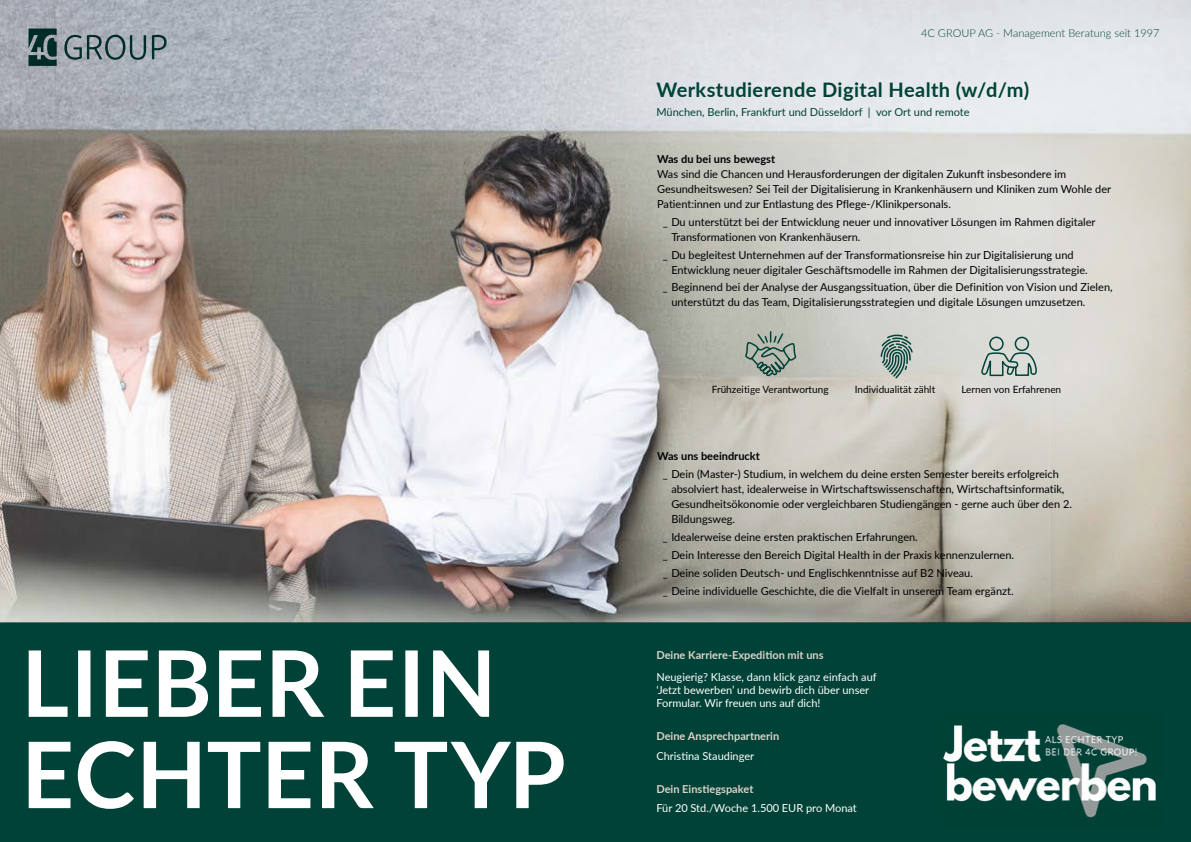
<style>
.page{position:relative;width:1191px;height:842px;background:#fff}
.page>*{position:absolute;margin:0;border:0;box-sizing:border-box;transform-origin:0 0}
.t1{font:700 20px "Lato";letter-spacing:.02em;color:#004237}
.t2{font:11px/15px "Lato";color:#000}
.t3{font:11px/13px "Lato";color:#fff}
.t4{font:700 11px "Lato";color:#dbd2c6}
.t5{font:11px "Lato";color:#004237}
.t6{font:300 11px "Lato";color:#004237}
.t7{font:700 11px "Lato";color:#000}
.t8{font:10px "Lato";color:#000}
</style>
<div class="page">
<img style="left:0;top:0;width:1191px;height:622px">
<svg style="left:0;top:622px;width:1191px;height:220px;background:#1d584e"></svg>
<svg style="left:64px;top:35px;width:82px;height:25px;background:#79898e"></svg>
<svg style="left:152px;top:35px;width:15px;height:24px"></svg>
<svg style="left:29px;top:29px;width:28px;height:37px"></svg>
<svg style="left:744px;top:330px;width:53px;height:75px;background:#a9b0a6"></svg>
<svg style="left:879px;top:280px;width:35px;height:99px;background:#b5bfb9"></svg>
<svg style="left:981px;top:0;width:56px;height:416px;background:#dbdddb"></svg>
<img style="left:939px;top:711px;width:223px;height:117px">
<p class="t6" style="left:921px;top:26px;width:240px">4C GROUP AG - Management Beratung seit 1997</p>
<h1 class="t1" style="left:656px;top:75px;width:374px">Werkstudierende Digital Health (w/d/m)</h1>
<p class="t5" style="left:656px;top:104px;width:315px">München, Berlin, Frankfurt und Düsseldorf | vor Ort und remote</p>
<p class="t7" style="left:657px;top:151px;width:119px">Was du bei uns bewegst</p>
<p class="t2" style="left:657px;top:166px;width:455px">Was sind die Chancen und Herausforderungen der digitalen Zukunft insbesondere im<br>Gesundheitswesen? Sei Teil der Digitalisierung in Krankenhäusern und Kliniken zum Wohle der<br>Patient:innen und zur Entlastung des Pflege-/Klinikpersonals.</p>
<p class="t2" style="left:671px;top:214px;width:426px;text-indent:-9px">_ Du unterstützt bei der Entwicklung neuer und innovativer Lösungen im Rahmen digitaler<br>Transformationen von Krankenhäusern.</p>
<p class="t2" style="left:671px;top:247px;width:418px;text-indent:-9px">_ Du begleitest Unternehmen auf der Transformationsreise hin zur Digitalisierung und<br>Entwicklung neuer digitaler Geschäftsmodelle im Rahmen der Digitalisierungsstrategie.</p>
<p class="t2" style="left:671px;top:279px;width:443px;text-indent:-9px">_ Beginnend bei der Analyse der Ausgangssituation, über die Definition von Vision und Zielen, unterstützt du das Team, Digitalisierungsstrategien und digitale Lösungen umzusetzen.</p>
<p class="t8" style="left:712px;top:382px;width:118px">Frühzeitige Verantwortung</p>
<p class="t8" style="left:854px;top:382px;width:82px">Individualität zählt</p>
<p class="t8" style="left:961px;top:382px;width:101px">Lernen von Erfahrenen</p>
<p class="t7" style="left:657px;top:448px;width:104px">Was uns beeindruckt</p>
<p class="t2" style="left:671px;top:466px;width:402px;text-indent:-9px">_ Dein (Master-) Studium, in welchem du deine ersten Semester bereits erfolgreich absolviert hast, idealerweise in Wirtschaftswissenschaften, Wirtschaftsinformatik, Gesundheitsökonomie oder vergleichbaren Studiengängen - gerne auch über den 2.<br>Bildungsweg.</p>
<p class="t2" style="left:663px;top:528px;width:353px;line-height:17.8px">_ Idealerweise deine ersten praktischen Erfahrungen.<br>_ Dein Interesse den Bereich Digital Health in der Praxis kennenzulernen. _ Deine soliden Deutsch- und Englischkenntnisse auf B2 Niveau.<br>_ Deine individuelle Geschichte, die die Vielfalt in unserem Team ergänzt.</p>
<p class="t4" style="left:656px;top:647px;width:169px">Deine Karriere-Expedition mit uns</p>
<p class="t3" style="left:656px;top:670px;width:222px">Neugierig? Klasse, dann klick ganz einfach auf ‘Jetzt bewerben’ und bewirb dich über unser<br>Formular. Wir freuen uns auf dich!</p>
<p class="t4" style="left:656px;top:728px;width:124px">Deine Ansprechpartnerin</p>
<p class="t3" style="left:656px;top:748px;width:99px">Christina Staudinger</p>
<p class="t4" style="left:656px;top:780px;width:98px">Dein Einstiegspaket</p>
<p class="t3" style="left:656px;top:801px;width:202px">Für 20 Std./Woche 1.500 EUR pro Monat</p>
</div>
